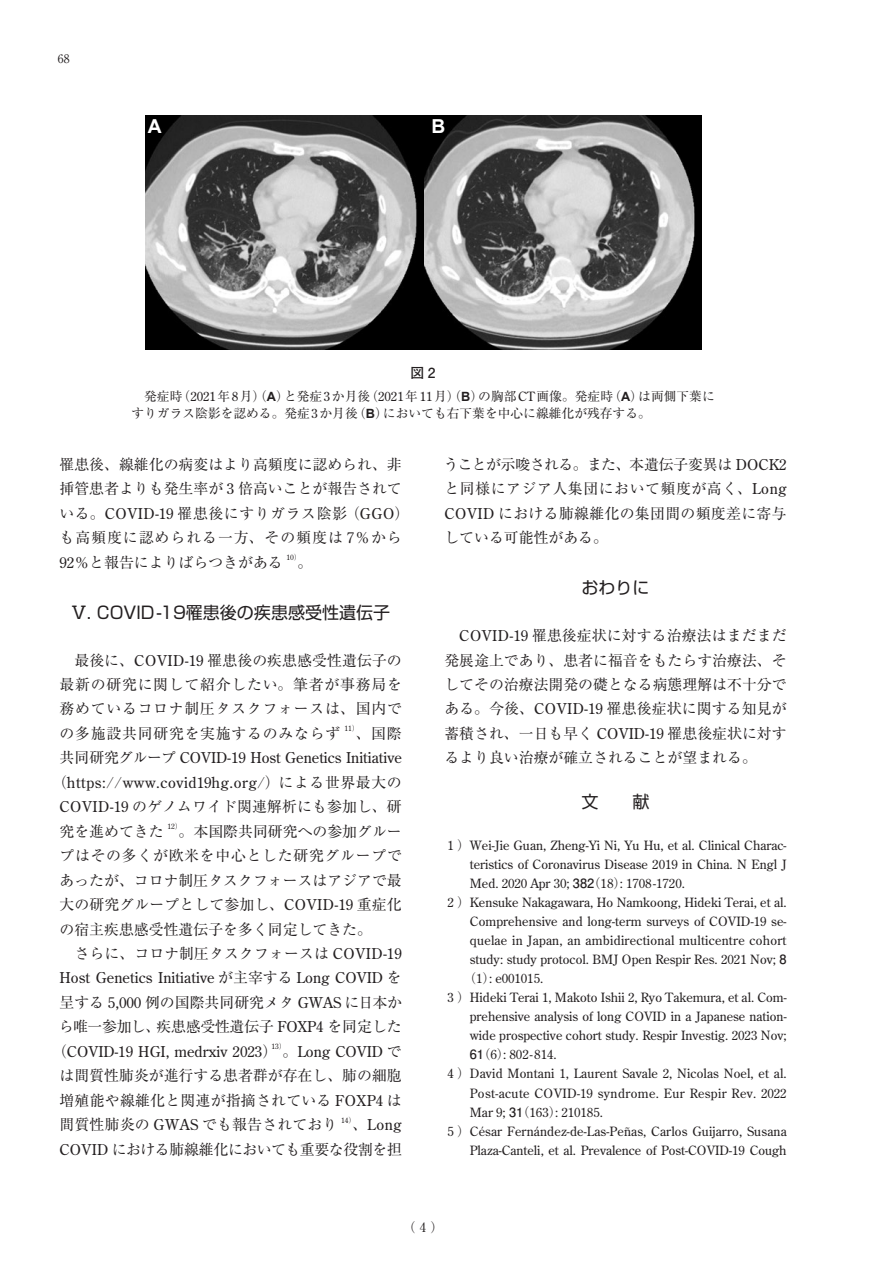
<style>
.page{position:relative;width:893px;height:1263px;background:#fff}
.page>*{position:absolute;margin:0;border:0;box-sizing:border-box;transform-origin:0 0}
.t1{font:700 19.2px "Arial";color:#fff}
.t2{font:16.95px "Shin Go Pro";color:#231f20}
.t3{font:14.85px/24.5px "Ryumin Pro";color:#231f20}
.t4{font:14.85px/24.5px "Century Old Style Std";color:#231f20;text-align:center}
.t5{font:14.85px "Ryumin Pro";letter-spacing:-.03em;color:#231f20}
.t6{font:700 13.8px "Futo Go B101 Pro";color:#231f20}
.t7{font:12.75px "Century Old Style Std";color:#231f20}
.t8{font:12.75px/16.5px "Ryumin Pro";color:#231f20}
.t9{font:12.75px "Century Old Style Std";letter-spacing:.02em;color:#231f20}
.t10{font:12.75px "Century Old Style Std";letter-spacing:.03em;color:#231f20}
.t11{font:11.7px "Ryumin Pro";color:#231f20}
.t12{font:7.5px "Century Old Style Std";color:#231f20}
.s1{font-family:"Century Old Style Std"}
.s2{font-family:"Arial";font-weight:700}
.s3{font-family:"Ryumin Pro"}
.s4{font-family:"Futo Go B101 Pro";font-weight:700}
</style>
<div class="page">
<img style="left:145px;top:115px;width:556px;height:234px">
<p class="t11" style="left:58px;top:49px;width:13px">68</p>
<p class="t1" style="left:148px;top:113px;width:15px">A</p>
<p class="t1" style="left:432px;top:113px;width:15px">B</p>
<p class="t6" style="left:411px;top:361px;width:26px">図2</p>
<p class="t8" style="left:131px;top:387px;width:585px">　発症時（<span class="s1">2021</span>年<span class="s1">8</span>月）（<span class="s2">A</span>）と発症<span class="s1">3</span>か月後（<span class="s1">2021</span>年<span class="s1">11</span>月）（<span class="s2">B</span>）の胸部<span class="s1">CT</span>画像。発症時（<span class="s2">A</span>）は両側下葉にすりガラス陰影を認める。発症<span class="s1">3</span>か月後（<span class="s2">B</span>）においても右下葉を中心に線維化が残存する。</p>
<p class="t3" style="left:60px;top:451px;width:351px">罹患後、線維化の病変はより高頻度に認められ、非挿管患者よりも発生率が <span class="s1">3</span> 倍高いことが報告されている。<span class="s1">COVID-19</span> 罹患後にすりガラス陰影（<span class="s1">GGO</span>）も高頻度に認められる一方、その頻度は <span class="s1">7</span>％から<br><span class="s1">92</span>％と報告によりばらつきがある</p>
<p class="t12" style="left:286px;top:553px;width:16px">10<span class="s3">）</span></p>
<p class="t3" style="left:298px;top:549px;width:16px">。</p>
<p class="t2" style="left:71px;top:598px;width:321px">Ⅴ. COVID-19罹患後の疾患感受性遺伝子</p>
<p class="t3" style="left:60px;top:647px;width:344px;text-align:justify">　最後に、<span class="s1">COVID-19</span> 罹患後の疾患感受性遺伝子の最新の研究に関して紹介したい。筆者が事務局を務めているコロナ制圧タスクフォースは、国内での多施設共同研究を実施するのみならず</p>
<p class="t12" style="left:344px;top:724px;width:16px">11<span class="s3">）</span></p>
<p class="t3" style="left:356px;top:720px;width:48px">、国際</p>
<p class="t4" style="left:52px;top:745px;width:351px"><span class="s3">共同研究グループ</span> COVID-19 Host Genetics Initiative<span class="s3">（</span>https:<span class="s3">//</span>www.covid19hg.org<span class="s3">/）による世界最大の</span></p>
<p class="t3" style="left:60px;top:793px;width:344px"><span class="s1">COVID-19</span> のゲノムワイド関連解析にも参加し、研究を進めてきた</p>
<p class="t12" style="left:167px;top:822px;width:16px">12<span class="s3">）</span></p>
<p class="t3" style="left:60px;top:818px;width:344px;text-indent:119px">。本国際共同研究への参加グループはその多くが欧米を中心とした研究グループであったが、コロナ制圧タスクフォースはアジアで最大の研究グループとして参加し、<span class="s1">COVID-19</span> 重症化の宿主疾患感受性遺伝子を多く同定してきた。<br>　さらに、コロナ制圧タスクフォースは <span class="s1">COVID-19</span></p>
<p class="t4" style="left:60px;top:965px;width:344px">Host Genetics Initiative <span class="s3">が主宰する</span> Long COVID <span class="s3">を</span></p>
<p class="t3" style="left:59px;top:989px;width:345px">呈する <span class="s1">5,000</span> 例の国際共同研究メタ <span class="s1">GWAS</span> に日本から唯一参加し、疾患感受性遺伝子 <span class="s1">FOXP4</span> を同定した</p>
<p class="t4" style="left:52px;top:1039px;width:351px"><span class="s3">（</span>COVID-19 HGI, medrxiv 2023<span class="s3">）。</span>Long COVID <span class="s3">で</span></p>
<p class="t12" style="left:271px;top:1042px;width:16px">13<span class="s3">）</span></p>
<p class="t3" style="left:60px;top:1062px;width:344px;text-align:justify">は間質性肺炎が進行する患者群が存在し、肺の細胞増殖能や線維化と関連が指摘されている <span class="s1">FOXP4</span> は間質性肺炎の <span class="s1">GWAS</span> でも報告されており</p>
<p class="t12" style="left:341px;top:1115px;width:16px">14<span class="s3">）</span></p>
<p class="t4" style="left:352px;top:1112px;width:51px"><span class="s3">、</span>Long</p>
<p class="t5" style="left:60px;top:1137px;width:344px"><span class="s1">COVID</span> における肺線維化においても重要な役割を担</p>
<p class="t3" style="left:444px;top:451px;width:344px;text-align:justify">うことが示唆される。また、本遺伝子変異は <span class="s1">DOCK2</span>と同様にアジア人集団において頻度が高く、<span class="s1">Long COVID</span> における肺線維化の集団間の頻度差に寄与している可能性がある。</p>
<p class="t2" style="left:581px;top:574px;width:70px">おわりに</p>
<p class="t3" style="left:444px;top:622px;width:344px;text-align:justify;text-indent:15px"><span class="s1">COVID-19</span> 罹患後症状に対する治療法はまだまだ発展途上であり、患者に福音をもたらす治療法、そしてその治療法開発の礎となる病態理解は不十分である。今後、<span class="s1">COVID-19</span> 罹患後症状に関する知見が蓄積され、一日も早く <span class="s1">COVID-19</span> 罹患後症状に対するより良い治療が確立されることが望まれる。</p>
<p class="t2" style="left:581px;top:788px;width:70px">文　　献</p>
<p class="t7" style="left:448px;top:837px;width:341px">1 <span class="s3">）</span>Wei-Jie Guan, Zheng-Yi Ni, Yu Hu, et al. Clinical Charac-</p>
<p class="t7" style="left:470px;top:856px;width:318px">teristics of Coronavirus Disease 2019 in China. N Engl J</p>
<p class="t7" style="left:470px;top:875px;width:217px">Med. 2020 Apr 30; <span class="s4">382</span><span class="s3">（</span>18<span class="s3">）</span>: 1708-1720.</p>
<p class="t7" style="left:448px;top:894px;width:341px">2 <span class="s3">）</span>Kensuke Nakagawara, Ho Namkoong, Hideki Terai, et al.</p>
<p class="t7" style="left:470px;top:913px;width:318px">Comprehensive and long-term surveys of COVID-19 se-</p>
<p class="t9" style="left:470px;top:932px;width:318px">quelae in Japan, an ambidirectional multicentre cohort</p>
<p class="t7" style="left:470px;top:951px;width:318px">study: study protocol. BMJ Open Respir Res. 2021 Nov; <span class="s4">8</span></p>
<p class="t7" style="left:463px;top:970px;width:81px"><span class="s3">（</span>1<span class="s3">）</span>: e001015.</p>
<p class="t7" style="left:448px;top:989px;width:341px">3 <span class="s3">）</span>Hideki Terai 1, Makoto Ishii 2, Ryo Takemura, et al. Com-</p>
<p class="t7" style="left:470px;top:1008px;width:318px">prehensive analysis of long COVID in a Japanese nation-</p>
<p class="t7" style="left:470px;top:1027px;width:318px">wide prospective cohort study. Respir Investig. 2023 Nov;</p>
<p class="t7" style="left:470px;top:1046px;width:88px"><span class="s4">61</span><span class="s3">（</span>6<span class="s3">）</span>: 802-814.</p>
<p class="t7" style="left:448px;top:1065px;width:341px">4 <span class="s3">）</span>David Montani 1, Laurent Savale 2, Nicolas Noel, et al.</p>
<p class="t10" style="left:470px;top:1085px;width:318px">Post-acute COVID-19 syndrome. Eur Respir Rev. 2022</p>
<p class="t7" style="left:470px;top:1104px;width:135px">Mar 9; <span class="s4">31</span><span class="s3">（</span>163<span class="s3">）</span>: 210185.</p>
<p class="t7" style="left:448px;top:1123px;width:341px">5 <span class="s3">）</span>César Fernández-de-Las-Peñas, Carlos Guijarro, Susana</p>
<p class="t7" style="left:470px;top:1142px;width:318px">Plaza-Canteli, et al. Prevalence of Post-COVID-19 Cough</p>
<p class="t8" style="left:403px;top:1218px;width:42px">（ 4 ）</p>
</div>
